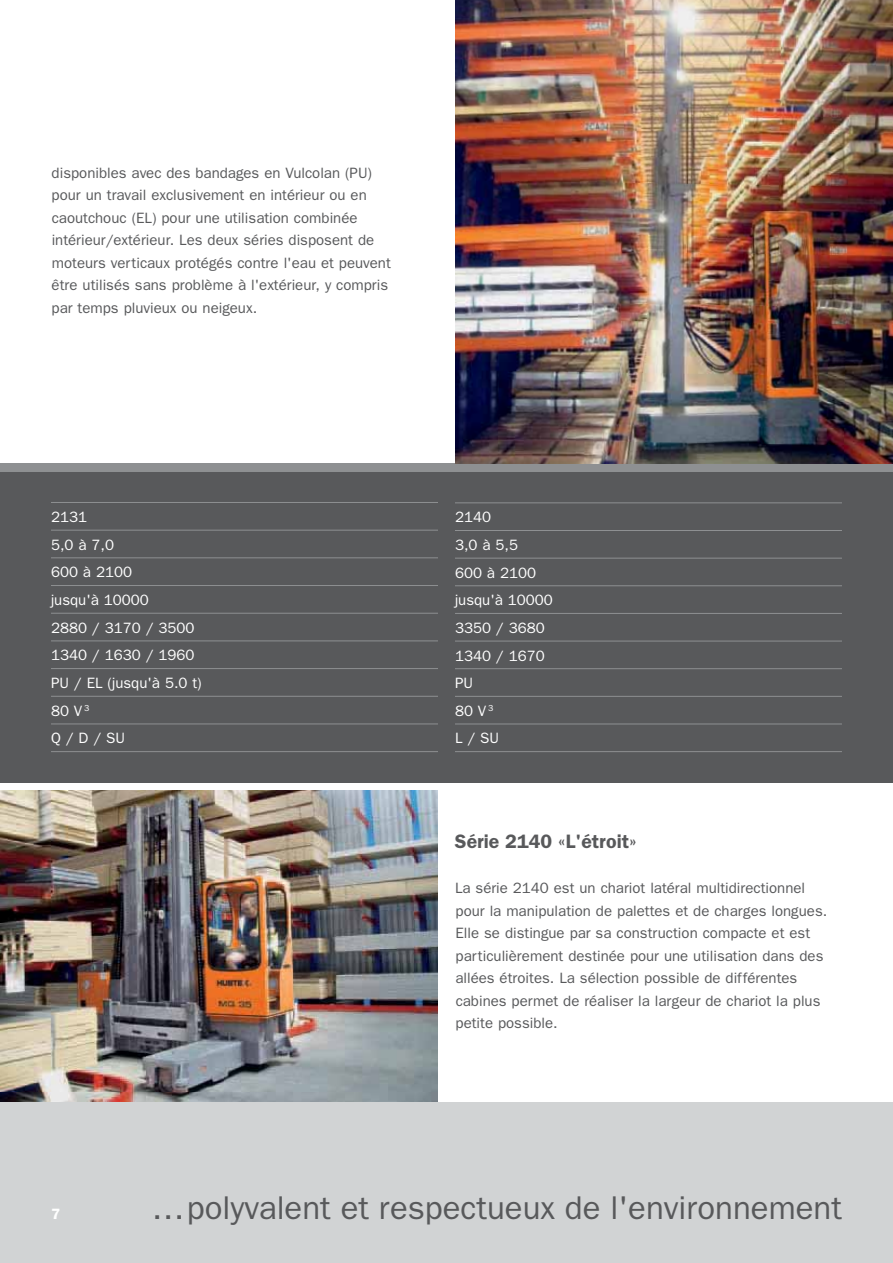
<style>
.page{position:relative;width:893px;height:1263px;background:#fff}
.page>*{position:absolute;margin:0;border:0;box-sizing:border-box;transform-origin:0 0}
.t1{font:33px "Franklin Gothic";color:#58595b}
.t2{font:600 19.5px "Franklin Gothic";color:#58595b}
.t3{font:15px/22.5px "Franklin Gothic";color:#58595b}
.t4{font:15px/27.8px "Franklin Gothic";color:#fff}
.t5{font:600 15px "Franklin Gothic";color:#fff}
</style>
<div class="page">
<div style="left:0;top:1101px;width:893px;height:162px;background:#d1d3d4"></div>
<img style="left:0;top:791px;width:438px;height:310px">
<div style="left:0;top:463px;width:893px;height:308px;background:#8e9092"></div>
<div style="left:0;top:472px;width:893px;height:310px;background:#58595b"></div>
<img style="left:455px;top:0;width:438px;height:463px">
<hr style="left:51px;top:502px;width:387px;height:1px;background:#8e9092">
<hr style="left:51px;top:530px;width:387px;height:1px;background:#8e9092">
<hr style="left:51px;top:557px;width:387px;height:1px;background:#8e9092">
<hr style="left:51px;top:585px;width:387px;height:1px;background:#8e9092">
<hr style="left:51px;top:613px;width:387px;height:1px;background:#8e9092">
<hr style="left:51px;top:640px;width:387px;height:1px;background:#8e9092">
<hr style="left:51px;top:668px;width:387px;height:1px;background:#8e9092">
<hr style="left:51px;top:696px;width:387px;height:1px;background:#8e9092">
<hr style="left:51px;top:723px;width:387px;height:1px;background:#8e9092">
<hr style="left:51px;top:751px;width:387px;height:1px;background:#8e9092">
<hr style="left:455px;top:502px;width:387px;height:1px;background:#8e9092">
<hr style="left:455px;top:530px;width:387px;height:1px;background:#8e9092">
<hr style="left:455px;top:558px;width:387px;height:1px;background:#8e9092">
<hr style="left:455px;top:585px;width:387px;height:1px;background:#8e9092">
<hr style="left:455px;top:613px;width:387px;height:1px;background:#8e9092">
<hr style="left:455px;top:641px;width:387px;height:1px;background:#8e9092">
<hr style="left:455px;top:668px;width:387px;height:1px;background:#8e9092">
<hr style="left:455px;top:696px;width:387px;height:1px;background:#8e9092">
<hr style="left:455px;top:724px;width:387px;height:1px;background:#8e9092">
<hr style="left:455px;top:751px;width:387px;height:1px;background:#8e9092">
<p class="t3" style="left:52px;top:163px;width:341px">disponibles avec des bandages en Vulcolan (PU) pour un travail exclusivement en intérieur ou en caoutchouc (EL) pour une utilisation combinée intérieur/extérieur. Les deux séries disposent de moteurs verticaux protégés contre l'eau et peuvent être utilisés sans problème à l'extérieur, y compris par temps pluvieux ou neigeux.</p>
<p class="t4" style="left:51px;top:504px;width:152px">2131<br>5,0 à 7,0<br>600 à 2100<br>jusqu'à 10000<br>2880 / 3170 / 3500<br>1340 / 1630 / 1960<br>PU / EL (jusqu'à 5.0 t)<br>80 V <sup>3<br></sup>Q / D / SU</p>
<p class="t4" style="left:455px;top:505px;width:99px">2140<br>3,0 à 5,5<br>600 à 2100 jusqu'à 10000<br>3350 / 3680<br>1340 / 1670<br>PU<br>80 V <sup>3<br></sup>L / SU</p>
<p class="t5" style="left:51px;top:1209px;width:10px">7</p>
<h2 class="t2" style="left:455px;top:835px;width:184px">Série 2140 «L'étroit»</h2>
<p class="t3" style="left:455px;top:878px;width:374px">La série 2140 est un chariot latéral multidirectionnel pour la manipulation de palettes et de charges longues.<br>Elle se distingue par sa construction compacte et est particulièrement destinée pour une utilisation dans des allées étroites. La sélection possible de différentes cabines permet de réaliser la largeur de chariot la plus petite possible.</p>
<h1 class="t1" style="left:152px;top:1196px;width:692px">… polyvalent et respectueux de l'environnement</h1>
</div>
